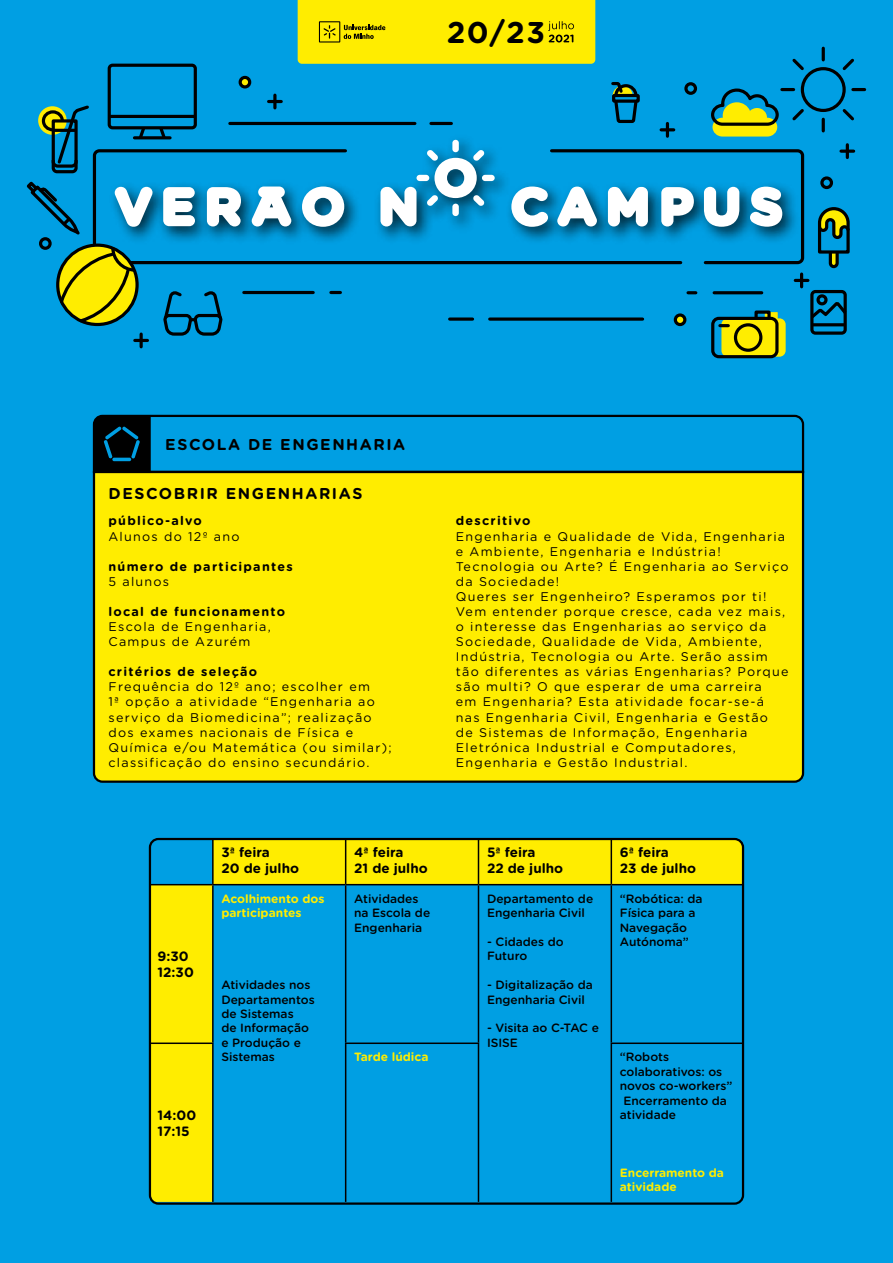
<style>
.page{position:relative;width:893px;height:1263px;background:#009fe3}
.page>*{position:absolute;margin:0;border:0;box-sizing:border-box;transform-origin:0 0}
.t1{font:700 30px "Gotham Rounded";color:#000}
.t2{font:700 15.75px "Gotham Rounded";letter-spacing:.1em;color:#000}
.t3{font:700 13.5px/16.2px "Gotham Rounded";color:#000}
.t4{font:12.6px/15.1px "Gotham Rounded";letter-spacing:.1em;color:#000}
.t5{font:700 12.6px "Gotham Rounded";letter-spacing:.1em;color:#000}
.t6{font:500 12px/14.4px "Gotham Rounded";color:#000}
.t7{font:700 12px/14.4px "Gotham Rounded";color:#ffed00}
</style>
<div class="page">
<svg style="left:92px;top:149px;width:419px;height:116px"></svg>
<svg style="left:818px;top:207px;width:32px;height:62px"></svg>
<div style="left:810px;top:290px;width:37px;height:45px;border:3px solid #000;border-radius:4px"></div>
<hr style="left:812px;top:323px;width:33px;height:3px;background:#000">
<div style="left:816px;top:294px;width:11px;height:11px;border:3px solid #000;border-radius:50%"></div>
<svg style="left:810px;top:299px;width:37px;height:22px"></svg>
<svg style="left:611px;top:82px;width:29px;height:41px"></svg>
<div style="left:108px;top:64px;width:89px;height:65px;border:3px solid #000;border-radius:3px"></div>
<hr style="left:109px;top:115px;width:86px;height:3px;background:#000">
<svg style="left:136px;top:125px;width:12px;height:8px"></svg>
<svg style="left:157px;top:125px;width:11px;height:8px"></svg>
<svg style="left:163px;top:291px;width:60px;height:45px"></svg>
<svg style="left:57px;top:244px;width:81px;height:81px"></svg>
<div style="left:801px;top:67px;width:45px;height:45px;border:3px solid #000;border-radius:50%"></div>
<svg style="left:822px;top:48px;width:3px;height:12px"></svg>
<svg style="left:822px;top:119px;width:3px;height:12px"></svg>
<svg style="left:853px;top:88px;width:12px;height:3px"></svg>
<svg style="left:792px;top:58px;width:12px;height:13px"></svg>
<svg style="left:842px;top:109px;width:12px;height:12px"></svg>
<svg style="left:711px;top:87px;width:96px;height:46px"></svg>
<svg style="left:842px;top:58px;width:12px;height:13px"></svg>
<svg style="left:841px;top:145px;width:13px;height:13px"></svg>
<div style="left:820px;top:176px;width:13px;height:13px;border:3px solid #000;border-radius:50%"></div>
<hr style="left:714px;top:291px;width:48px;height:3px;background:#000">
<svg style="left:688px;top:291px;width:8px;height:3px"></svg>
<hr style="left:244px;top:291px;width:69px;height:3px;background:#000">
<svg style="left:331px;top:291px;width:9px;height:3px"></svg>
<div style="left:711px;top:317px;width:67px;height:41px;border:3px solid #000;border-radius:6px"></div>
<svg style="left:720px;top:312px;width:66px;height:45px;background:#aaaf19"></svg>
<div style="left:754px;top:310px;width:17px;height:10px;border:3px solid #000"></div>
<hr style="left:230px;top:122px;width:185px;height:3px;background:#000">
<hr style="left:431px;top:122px;width:20px;height:3px;background:#000">
<svg style="left:795px;top:274px;width:13px;height:13px"></svg>
<div style="left:675px;top:315px;width:10px;height:9px;background:#ffed00;border-radius:50%"></div>
<div style="left:674px;top:313px;width:12px;height:13px;border:3px solid #000;border-radius:50%"></div>
<svg style="left:135px;top:334px;width:12px;height:13px"></svg>
<svg style="left:273px;top:95px;width:4px;height:13px"></svg>
<svg style="left:269px;top:100px;width:12px;height:3px"></svg>
<div style="left:240px;top:77px;width:10px;height:10px;background:#ffed00;border-radius:50%"></div>
<div style="left:239px;top:76px;width:12px;height:13px;border:3px solid #000;border-radius:50%"></div>
<svg style="left:26px;top:105px;width:63px;height:130px"></svg>
<div style="left:684px;top:82px;width:13px;height:13px;border:3px solid #000;border-radius:50%"></div>
<svg style="left:661px;top:123px;width:13px;height:10px"></svg>
<div style="left:39px;top:237px;width:13px;height:13px;border:3px solid #000;border-radius:50%"></div>
<div style="left:108px;top:133px;width:692px;height:112px;background:#000;opacity:.75"></div>
<svg style="left:511px;top:148px;width:294px;height:117px"></svg>
<svg style="left:380px;top:187px;width:36px;height:39px"></svg>
<svg style="left:302px;top:187px;width:42px;height:40px;background:#a6cbdb"></svg>
<svg style="left:252px;top:187px;width:39px;height:39px;background:#aacfdf"></svg>
<svg style="left:207px;top:187px;width:34px;height:39px"></svg>
<svg style="left:163px;top:187px;width:32px;height:39px"></svg>
<svg style="left:115px;top:187px;width:38px;height:40px;background:#8bc0d7"></svg>
<div style="left:482px;top:175px;width:13px;height:6px;background:#fff;border-radius:3px"></div>
<div style="left:452px;top:140px;width:7px;height:12px;background:#fff;border-radius:3px"></div>
<div style="left:416px;top:175px;width:13px;height:6px;background:#fff;border-radius:3px"></div>
<div style="left:452px;top:204px;width:7px;height:12px;background:#fff;border-radius:3px"></div>
<svg style="left:427px;top:150px;width:57px;height:56px;background:#71b1cd"></svg>
<svg style="left:490px;top:317px;width:153px;height:4px"></svg>
<svg style="left:450px;top:317px;width:23px;height:4px"></svg>
<div style="left:298px;top:0;width:297px;height:64px;background:#ffed00"></div>
<svg style="left:150px;top:839px;width:593px;height:363px"></svg>
<hr style="left:212px;top:839px;width:2px;height:45px;background:#000">
<hr style="left:345px;top:839px;width:1px;height:45px;background:#000">
<hr style="left:478px;top:839px;width:1px;height:45px;background:#000">
<hr style="left:611px;top:839px;width:1px;height:45px;background:#000">
<hr style="left:150px;top:884px;width:63px;height:1px;background:#000">
<hr style="left:213px;top:884px;width:133px;height:1px;background:#000">
<hr style="left:212px;top:885px;width:2px;height:157px;background:#000">
<hr style="left:346px;top:884px;width:132px;height:1px;background:#000">
<hr style="left:345px;top:885px;width:1px;height:157px;background:#000">
<hr style="left:478px;top:884px;width:133px;height:1px;background:#000">
<hr style="left:478px;top:885px;width:1px;height:157px;background:#000">
<hr style="left:611px;top:884px;width:132px;height:1px;background:#000">
<hr style="left:611px;top:885px;width:1px;height:157px;background:#000">
<hr style="left:150px;top:1042px;width:64px;height:2px;background:#000">
<hr style="left:212px;top:1044px;width:2px;height:158px;background:#000">
<hr style="left:345px;top:1042px;width:134px;height:2px;background:#000">
<hr style="left:345px;top:1044px;width:1px;height:158px;background:#000">
<hr style="left:478px;top:1044px;width:1px;height:158px;background:#000">
<hr style="left:611px;top:1042px;width:132px;height:2px;background:#000">
<hr style="left:611px;top:1044px;width:1px;height:158px;background:#000">
<div style="left:149px;top:838px;width:595px;height:367px;border:2px solid #000;border-radius:8px"></div>
<div style="left:92px;top:474px;width:713px;height:309px;background:#ffed00"></div>
<svg style="left:92px;top:414px;width:713px;height:60px"></svg>
<h1 class="t1" style="left:447px;top:10px;width:100px">20/23</h1>
<p class="t2" style="left:165px;top:433px;width:241px">ESCOLA DE ENGENHARIA</p>
<p class="t2" style="left:109px;top:482px;width:255px">DESCOBRIR ENGENHARIAS</p>
<p class="t5" style="left:109px;top:512px;width:95px">público-alvo</p>
<p class="t4" style="left:109px;top:528px;width:133px">Alunos do 12º ano</p>
<p class="t5" style="left:109px;top:557px;width:186px">número de participantes</p>
<p class="t4" style="left:109px;top:573px;width:62px">5 alunos</p>
<p class="t5" style="left:109px;top:602px;width:178px">local de funcionamento</p>
<p class="t4" style="left:109px;top:618px;width:164px">Escola de Engenharia,<br>Campus de Azurém</p>
<p class="t5" style="left:109px;top:663px;width:150px">critérios de seleção</p>
<p class="t4" style="left:109px;top:679px;width:285px">Frequência do 12º ano; escolher em<br>1ª opção a atividade “Engenharia ao serviço da Biomedicina”; realização dos exames nacionais de Física e Química e/ou Matemática (ou similar); classificação do ensino secundário.</p>
<p class="t5" style="left:456px;top:512px;width:76px">descritivo</p>
<p class="t4" style="left:456px;top:528px;width:334px">Engenharia e Qualidade de Vida, Engenharia e Ambiente, Engenharia e Indústria!<br>Tecnologia ou Arte? É Engenharia ao Serviço da Sociedade!<br>Queres ser Engenheiro? Esperamos por ti!<br>Vem entender porque cresce, cada vez mais, o interesse das Engenharias ao serviço da Sociedade, Qualidade de Vida, Ambiente, Indústria, Tecnologia ou Arte. Serão assim tão diferentes as várias Engenharias? Porque são multi? O que esperar de uma carreira<br>em Engenharia? Esta atividade focar-se-á nas Engenharia Civil, Engenharia e Gestão<br>de Sistemas de Informação, Engenharia Eletrónica Industrial e Computadores, Engenharia e Gestão Industrial.</p>
<p class="t3" style="left:158px;top:948px;width:38px">9:30<br>12:30</p>
<p class="t3" style="left:158px;top:1106px;width:40px">14:00<br>17:15</p>
<p class="t3" style="left:221px;top:844px;width:79px">3ª feira<br>20 de julho</p>
<p class="t3" style="left:354px;top:844px;width:75px">4ª feira<br>21 de julho</p>
<p class="t3" style="left:487px;top:844px;width:78px">5ª feira<br>22 de julho</p>
<p class="t3" style="left:620px;top:844px;width:78px">6ª feira<br>23 de julho</p>
<p class="t7" style="left:221px;top:891px;width:105px">Acolhimento dos participantes</p>
<p class="t6" style="left:221px;top:977px;width:95px">Atividades nos<br>Departamentos de Sistemas<br>de Informação e Produção e<br>Sistemas</p>
<p class="t6" style="left:354px;top:891px;width:78px">Atividades na Escola de<br>Engenharia</p>
<p class="t6" style="left:487px;top:891px;width:108px">Departamento de<br>Engenharia Civil</p>
<p class="t6" style="left:487px;top:934px;width:78px">- Cidades do<br>Futuro</p>
<p class="t6" style="left:487px;top:977px;width:107px">- Digitalização da<br>Engenharia Civil</p>
<p class="t6" style="left:487px;top:1020px;width:114px">- Visita ao C-TAC e<br>ISISE</p>
<p class="t6" style="left:620px;top:891px;width:84px">“Robótica: da<br>Física para a<br>Navegação<br>Autónoma”</p>
<p class="t7" style="left:354px;top:1049px;width:76px">Tarde lúdica</p>
<p class="t6" style="left:620px;top:1049px;width:114px">“Robots colaborativos: os novos co-workers”<br>Encerramento da atividade</p>
<p class="t7" style="left:620px;top:1165px;width:106px">Encerramento da atividade</p>
</div>
